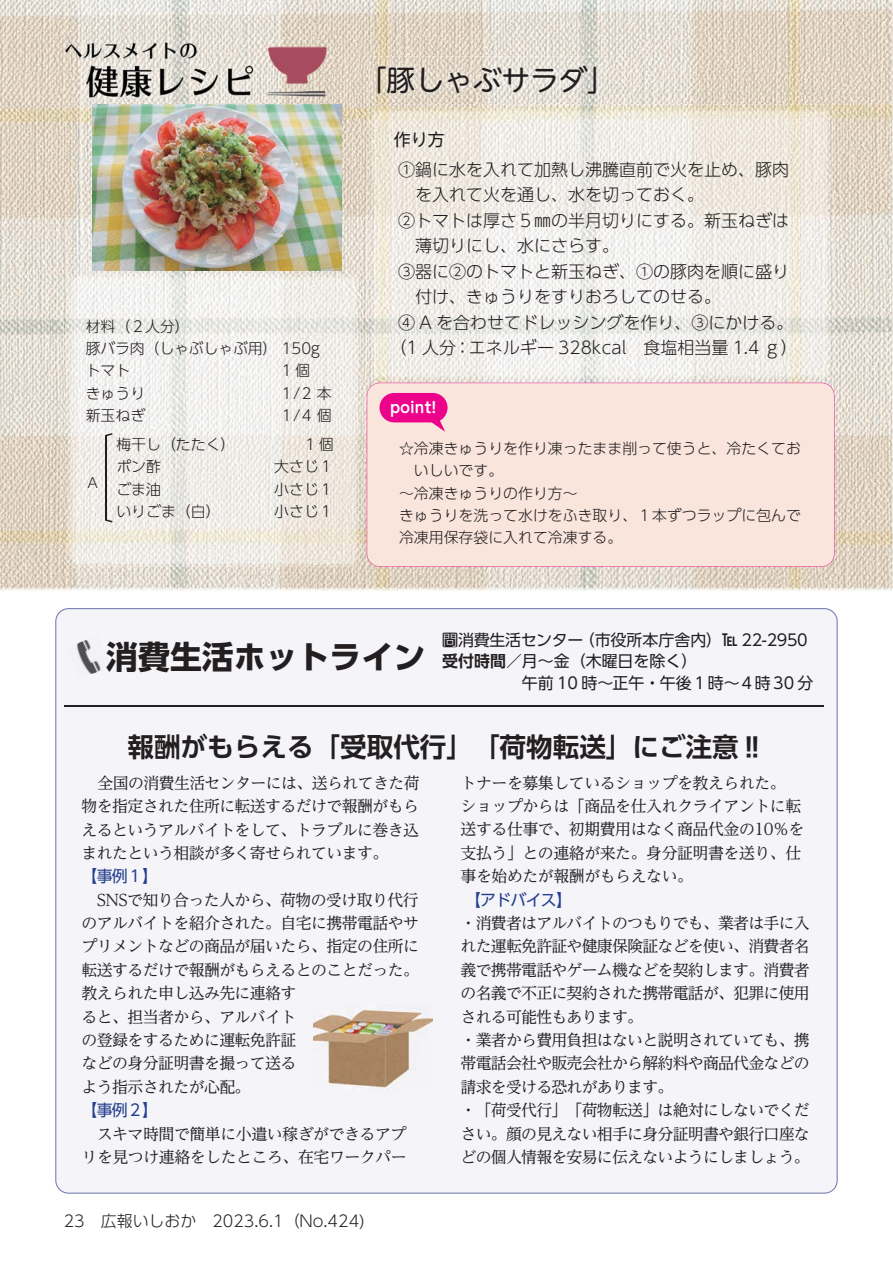
<style>
.page{position:relative;width:893px;height:1263px;background:#fff}
.page>*{position:absolute;margin:0;border:0;box-sizing:border-box;transform-origin:0 0}
.t1{font:700 31.95px "UD Shin Go Pr 6 N";color:#231f20}
.t2{font:28.65px "UD Shin M Go Pr 6 N";color:#231f20}
.t3{font:700 26.55px "UD Shin Go Pr 6 N De";color:#231f20}
.t4{font:300 16.95px "UD Shin Go Pr 6 N";color:#231f20}
.t5{font:16.95px "UD Shin M Go Pr 6 N";color:#231f20}
.t6{font:15.9px/23.4px "UD Reimin Pr 6 N";letter-spacing:-.04em;color:#231f20}
.t7{font:15.9px "UD Shin Go Pr 6 N";color:#231f20}
.t8{font:300 15.9px "UD Shin Go Pr 6 N";color:#231f20}
.t9{font:15.9px "UD Shin Go Pr 6 N";letter-spacing:-.05em;color:#253f8e}
.t10{font:15.9px "UD Shin Go Pr 6 N";letter-spacing:-.02em;color:#231f20}
.t11{font:300 14.85px/22.4px "UD Shin Go Pr 6 N";color:#231f20}
.t12{font:700 14.85px "UD Shin M Go Pr 6 N De";color:#fff}
.t13{font:300 13.8px "UD Shin Go Pr 6 N";color:#231f20}
.s1{font-weight:500}
.s2{font-weight:300}
.s3{font-family:"UD Shin Go Pr 6 N De";font-weight:700}
.s4{font-weight:700}
</style>
<div class="page">
<div style="left:55px;top:608px;width:783px;height:586px;background:#f5f5f9"></div>
<hr style="left:64px;top:706px;width:759px;height:1px;background:#231f20">
<img style="left:67px;top:636px;width:43px;height:42px">
<img style="left:313px;top:1004px;width:119px;height:88px">
<img style="left:788px;top:0;width:104px;height:591px">
<img style="left:0;top:0;width:788px;height:107px">
<img style="left:473px;top:567px;width:315px;height:24px">
<img style="left:315px;top:376px;width:158px;height:215px">
<img style="left:0;top:107px;width:367px;height:54px">
<img style="left:363px;top:323px;width:4px;height:53px">
<img style="left:0;top:161px;width:367px;height:162px">
<img style="left:0;top:538px;width:315px;height:53px">
<img style="left:0;top:322px;width:64px;height:216px">
<img style="left:60px;top:575px;width:773px;height:6px">
<img style="left:64px;top:14px;width:268px;height:89px">
<svg style="left:64px;top:73px;width:14px;height:1px"></svg>
<img style="left:369px;top:57px;width:237px;height:46px">
<svg style="left:373px;top:89px;width:459px;height:6px;background:#e0dacb"></svg>
<img style="left:64px;top:274px;width:299px;height:293px">
<img style="left:92px;top:104px;width:250px;height:166px">
<img style="left:367px;top:104px;width:467px;height:279px">
<div style="left:367px;top:383px;width:467px;height:184px;background:#f9e5dc"></div>
<svg style="left:421px;top:417px;width:24px;height:15px"></svg>
<div style="left:379px;top:393px;width:69px;height:29px;background:#ed028c;border-radius:15px"></div>
<hr style="left:105px;top:435px;width:1px;height:85px;background:#231f20">
<svg style="left:105px;top:433px;width:7px;height:3px"></svg>
<svg style="left:105px;top:519px;width:7px;height:3px"></svg>
<h2 class="t2" style="left:358px;top:56px;width:260px">「豚しゃぶサラダ「</h2>
<p class="t11" style="left:86px;top:314px;width:236px">材料（２人分(<br>豚バラ肉（しゃぶしゃぶ用( 150gトマト<br>きゅうり<br>新玉ねぎ</p>
<p class="t11" style="left:282px;top:359px;width:52px">1個<br>1/2 本<br>1/4 個</p>
<p class="t13" style="left:86px;top:471px;width:15px">Ａ</p>
<p class="t11" style="left:116px;top:433px;width:121px">梅干し（たたく(ポン酢<br>ごま油<br>いりごま（白(</p>
<p class="t11" style="left:274px;top:433px;width:61px;text-align:justify;text-indent:31px">1 個大さじ１小さじ１小さじ１</p>
<p class="t5" style="left:394px;top:125px;width:53px">作り方</p>
<p class="t4" style="left:398px;top:155px;width:393px">①鍋に水を入れて加熱し沸騰直前で火を止め、豚肉</p>
<p class="t4" style="left:415px;top:181px;width:291px">を入れて火を通し、水を切っておく。</p>
<p class="t4" style="left:398px;top:206px;width:393px">②トマトは厚さ５㎜の半月切りにする。新玉ねぎは</p>
<p class="t4" style="left:415px;top:232px;width:206px">薄切りにし、水にさらす。</p>
<p class="t4" style="left:398px;top:257px;width:393px">③器に②のトマトと新玉ねぎ、①の豚肉を順に盛り</p>
<p class="t4" style="left:415px;top:283px;width:308px">付け、きゅうりをすりおろしてのせる。</p>
<p class="t4" style="left:398px;top:309px;width:397px">④ A を合わせてドレッシングを作り、③にかける。</p>
<p class="t4" style="left:389px;top:334px;width:410px">（1 人分：エネルギー 328kcal　食塩相当量 1.4 ｇ(</p>
<p class="t12" style="left:390px;top:395px;width:48px">point!</p>
<p class="t11" style="left:399px;top:436px;width:403px">☆冷凍きゅうりを作り凍ったまま削って使うと、冷たくてお</p>
<p class="t11" style="left:414px;top:459px;width:91px">いしいです。</p>
<p class="t11" style="left:399px;top:481px;width:180px">～冷凍きゅうりの作り方~</p>
<p class="t11" style="left:399px;top:503px;width:403px">きゅうりを洗って水けをふき取り、１本ずつラップに包んで</p>
<p class="t11" style="left:399px;top:526px;width:225px">冷凍用保存袋に入れて冷凍する。</p>
<h1 class="t1" style="left:106px;top:631px;width:320px">消費生活ホットライン</h1>
<p class="t7" style="left:579px;top:627px;width:231px">（市役所本庁舎内(<span class="s1">TEL</span> 22-2950</p>
<p class="t10" style="left:442px;top:627px;width:143px"><span class="s2">問</span>消費生活センター</p>
<p class="t7" style="left:442px;top:648px;width:257px"><span class="s3">受付時間</span><span class="s4">／</span>月～金（木曜日を除く(</p>
<p class="t7" style="left:522px;top:670px;width:293px">午前 10 時～正午・午後１時～４時30 分</p>
<h3 class="t3" style="left:128px;top:726px;width:639px">報酬がもらえる「受取代行」「荷物転送」にご注意!!</h3>
<p class="t6" style="left:461px;top:770px;width:345px">トナーを募集しているショップを教えられた。ショップからは「商品を仕入れクライアントに転送する仕事で、初期費用はなく商品代金の10％を支払う」との連絡が来た。身分証明書を送り、仕事を始めたが報酬がもらえない。</p>
<p class="t9" style="left:465px;top:887px;width:108px">【アドバイス【</p>
<p class="t6" style="left:461px;top:911px;width:351px">・消費者はアルバイトのつもりでも、業者は手に入れた運転免許証や健康保険証などを使い、消費者名義で携帯電話やゲーム機などを契約します。消費者の名義で不正に契約された携帯電話が、犯罪に使用される可能性もあります。<br>・業者から費用負担はないと説明されていても、携帯電話会社や販売会社から解約料や商品代金などの請求を受ける恐れがあります。<br>・「荷受代行」「荷物転送」は絶対にしないでください。顔の見えない相手に身分証明書や銀行口座などの個人情報を安易に伝えないようにしましょう。</p>
<p class="t6" style="left:82px;top:770px;width:340px;text-align:justify">　全国の消費生活センターには、送られてきた荷物を指定された住所に転送するだけで報酬がもらえるというアルバイトをして、トラブルに巻き込まれたという相談が多く寄せられています。</p>
<p class="t9" style="left:82px;top:863px;width:78px">【事例１【</p>
<p class="t6" style="left:82px;top:887px;width:339px">　SNSで知り合った人から、荷物の受け取り代行のアルバイトを紹介された。自宅に携帯電話やサプリメントなどの商品が届いたら、指定の住所に転送するだけで報酬がもらえるとのことだった。教えられた申し込み先に連絡す<br>ると、担当者から、アルバイト<br>の登録をするために運転免許証<br>などの身分証明書を撮って送る<br>よう指示されたが心配。</p>
<p class="t9" style="left:82px;top:1097px;width:78px">【事例２【</p>
<p class="t6" style="left:82px;top:1121px;width:327px">　スキマ時間で簡単に小遣い稼ぎができるアプリを見つけ連絡をしたところ、在宅ワークパー</p>
<p class="t8" style="left:64px;top:1208px;width:303px">23　広報いしおか　2023.6.1（No.424(</p>
</div>
